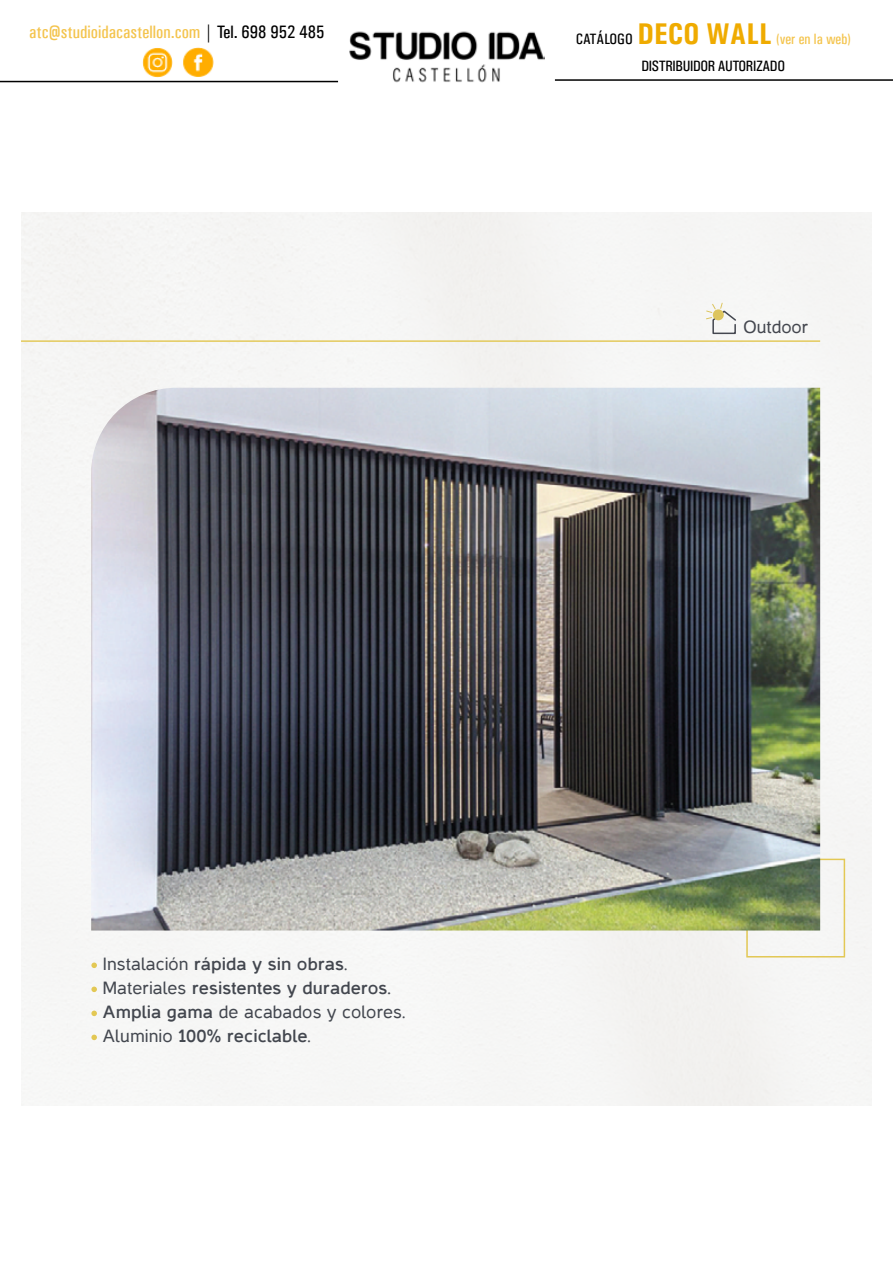
<style>
.page{position:relative;width:893px;height:1263px;background:#fff}
.page>*{position:absolute;margin:0;border:0;box-sizing:border-box;transform-origin:0 0}
.t1{font:700 18px/24px "Casper";letter-spacing:.01em;color:#43474f}
.t2{font:18px "Univers Condensed";color:#f4c44d}
.t3{font:18px "Casper";color:#44474f}
.t4{font:15px/27px "Univers Condensed";letter-spacing:-.025em;color:#000;text-align:center}
.s1{color:#000}
.s2{font-weight:700;font-size:30px;color:#efab00}
.s3{color:#f4c44d}
.s4{font-weight:400}
</style>
<div class="page">
<img style="left:349px;top:31px;width:196px;height:52px">
<hr style="left:0;top:81px;width:338px;height:1px;background:#000">
<hr style="left:555px;top:79px;width:338px;height:2px;background:#000">
<img style="left:143px;top:48px;width:30px;height:30px">
<img style="left:183px;top:47px;width:30px;height:30px">
<svg style="left:91px;top:962px;width:6px;height:6px"></svg>
<svg style="left:91px;top:986px;width:6px;height:6px"></svg>
<svg style="left:91px;top:1010px;width:6px;height:6px"></svg>
<svg style="left:91px;top:1035px;width:6px;height:5px"></svg>
<svg style="left:705px;top:302px;width:32px;height:33px"></svg>
<hr style="left:21px;top:340px;width:799px;height:2px;background:#e3c854">
<div style="left:746px;top:859px;width:99px;height:98px;border:2px solid #e3c854"></div>
<img style="left:91px;top:388px;width:729px;height:542px">
<p class="t2" style="left:29px;top:21px;width:297px">atc@studioidacastellon.com <span class="s1">| Tel. 698 952 485</span></p>
<p class="t4" style="left:576px;top:25px;width:276px">CATÁLOGO <span class="s2">DECO WALL</span> <span class="s3">(ver en la web)<br></span>DISTRIBUIDOR AUTORIZADO</p>
<p class="t3" style="left:744px;top:317px;width:66px">Outdoor</p>
<p class="t1" style="left:103px;top:952px;width:304px"><span class="s4">Instalación</span> rápida y sin obras<span class="s4">.<br>Materiales</span> resistentes y duraderos.<br>Amplia gama <span class="s4">de acabados y colores.<br>Aluminio</span> 100% reciclable<span class="s4">.</span></p>
</div>
